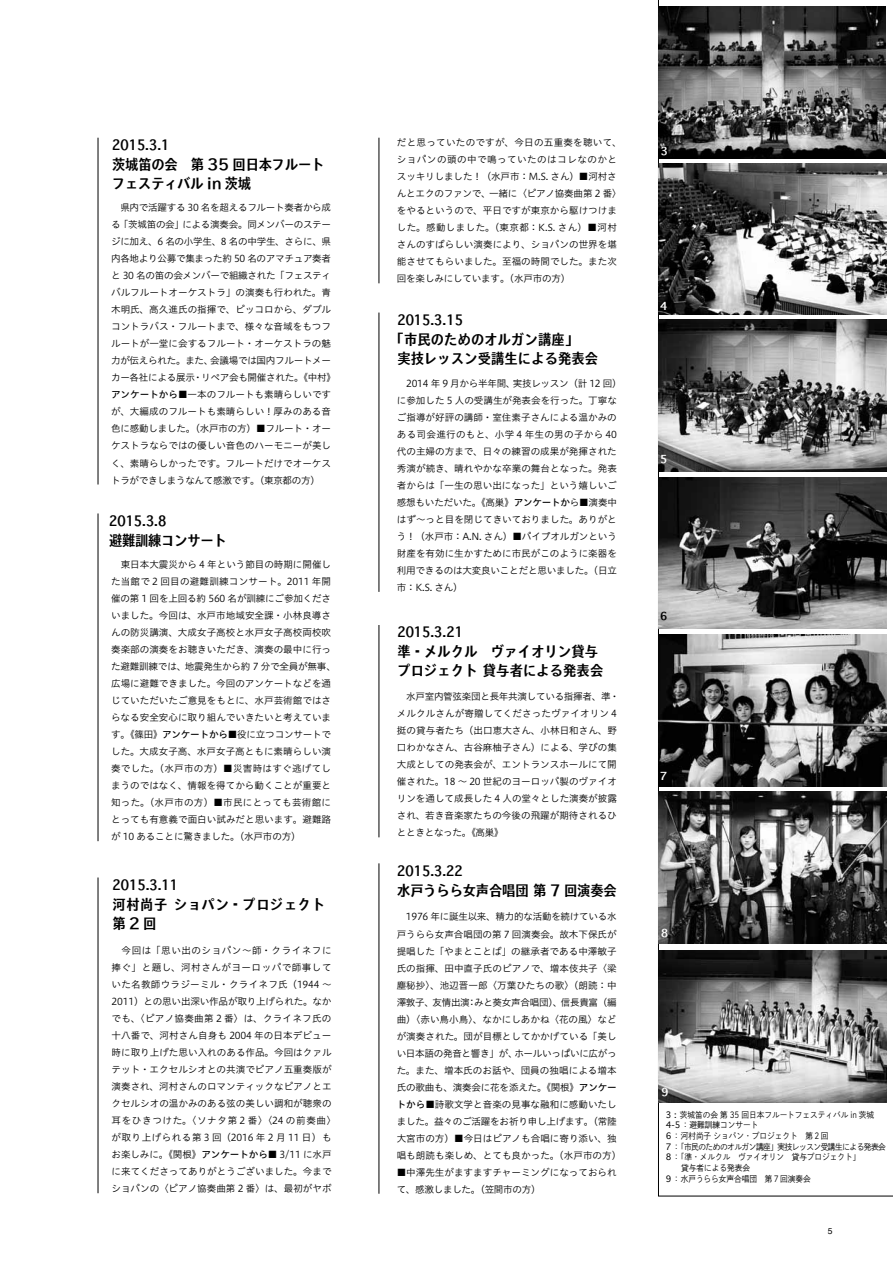
<style>
.page{position:relative;width:893px;height:1263px;background:#fff}
.page>*{position:absolute;margin:0;border:0;box-sizing:border-box;transform-origin:0 0}
.t1{font:14.85px/19.2px "TB Go Std DB C6";color:#000;scale:.9 1}
.t2{font:14.85px/19.2px "TB Go Std DB C6";letter-spacing:-.02em;color:#000;scale:.9 1}
.t3{font:14.85px/19.2px "TB Go Std DB C6";letter-spacing:.03em;color:#000;scale:.9 1}
.t4{font:14.85px "TB Go Std DB C6";letter-spacing:-.025em;color:#000;scale:.9 1}
.t5{font:700 13.8px "Thonburi";color:#000;scale:.9 1}
.t6{font:700 10.65px "Thonburi";color:#fff}
.t7{font:700 10.65px "Thonburi";color:#000}
.t8{font:9.6px/17px "Hiragino UD Sans Std N W3";color:#000}
.t9{font:9.6px/17px "Hiragino UD Sans Std N W3";letter-spacing:-.02em;color:#000}
.t10{font:8.55px/10.6px "Shuei Go Kin Std L";color:#000;scale:.9 1}
.t11{font:8.55px "Helvetica";color:#000}
.s1{font-family:"Hiragino UD Sans Std N W5"}
.s2{font-family:"Thonburi"}
.s3{font-family:"Hira Min Pro N W2"}
</style>
<div class="page">
<hr style="left:98px;top:513px;width:1px;height:328px;background:#000">
<hr style="left:98px;top:138px;width:1px;height:346px;background:#000">
<hr style="left:98px;top:877px;width:1px;height:316px;background:#000">
<hr style="left:379px;top:138px;width:1px;height:145px;background:#000">
<hr style="left:379px;top:313px;width:1px;height:279px;background:#000">
<hr style="left:379px;top:625px;width:1px;height:212px;background:#000">
<hr style="left:379px;top:863px;width:1px;height:331px;background:#000">
<svg style="left:658px;top:0;width:235px;height:1196px"></svg>
<img style="left:659px;top:7px;width:227px;height:152px">
<img style="left:658px;top:477px;width:228px;height:152px">
<img style="left:658px;top:163px;width:228px;height:152px">
<img style="left:658px;top:634px;width:228px;height:152px">
<img style="left:658px;top:319px;width:228px;height:152px">
<img style="left:658px;top:791px;width:228px;height:152px">
<img style="left:659px;top:950px;width:228px;height:152px">
<h2 class="t5" style="left:112px;top:137px;width:65px">2015.3.1</h2>
<h1 class="t2" style="left:112px;top:155px;width:238px">茨城笛の会　第 35 回日本フルートフェスティバル in 茨城</h1>
<p class="t9" style="left:111px;top:199px;width:226px">　県内で活躍する 30 名を超えるフルート奏者から成る「茨城笛の会」による演奏会。同メンバーのステージに加え、6 名の小学生、8 名の中学生、さらに、県内各地より公募で集まった約 50 名のアマチュア奏者と 30 名の笛の会メンバーで組織された「フェスティバルフルートオーケストラ」の演奏も行われた。青木明氏、高久進氏の指揮で、ピッコロから、ダブルコントラバス・フルートまで、様々な音域をもつフルートが一堂に会するフルート・オーケストラの魅力が伝えられた。また、会議場では国内フルートメーカー各社による展示・リペア会も開催された。《中村》<span class="s1">アンケートから</span>■一本のフルートも素晴らしいですが、大編成のフルートも素晴らしい！厚みのある音色に感動しました。（水戸市の方）■フルート・オーケストラならではの優しい音色のハーモニーが美しく、素晴らしかったです。フルートだけでオーケストラができしまうなんて感激です。（東京都の方）</p>
<h2 class="t5" style="left:109px;top:513px;width:65px">2015.3.8</h2>
<h1 class="t4" style="left:109px;top:532px;width:132px">避難訓練コンサート</h1>
<p class="t8" style="left:111px;top:555px;width:226px">　東日本大震災から 4 年という節目の時期に開催した当館で 2 回目の避難訓練コンサート。2011 年開催の第 1 回を上回る約 560 名が訓練にご参加くださいました。今回は、水戸市地域安全課・小林良導さんの防災講演、大成女子高校と水戸女子高校両校吹奏楽部の演奏をお聴きいただき、演奏の最中に行った避難訓練では、地震発生から約 7 分で全員が無事、広場に避難できました。今回のアンケートなどを通じていただいたご意見をもとに、水戸芸術館ではさらなる安全安心に取り組んでいきたいと考えています。《篠田》<span class="s1">アンケートから</span>■役に立つコンサートでした。大成女子高、水戸女子高ともに素晴らしい演奏でした。（水戸市の方）■災害時はすぐ逃げてしまうのではなく、情報を得てから動くことが重要と知った。（水戸市の方）■市民にとっても芸術館にとっても有意義で面白い試みだと思います。避難路が 10 あることに驚きました。（水戸市の方）</p>
<h2 class="t5" style="left:113px;top:877px;width:74px">2015.3.11</h2>
<h1 class="t3" style="left:113px;top:895px;width:238px">河村尚子 ショパン・プロジェクト第2回</h1>
<p class="t8" style="left:112px;top:941px;width:226px">　今回は「思い出のショパン～師・クライネフに捧ぐ」と題し、河村さんがヨーロッパで師事していた名教師ウラジーミル・クライネフ氏（1944 ～<br>2011）との思い出深い作品が取り上げられた。なかでも、〈ピアノ協奏曲第 2 番〉は、クライネフ氏の十八番で、河村さん自身も 2004 年の日本デビュー時に取り上げた思い入れのある作品。今回はクァルテット・エクセルシオとの共演でピアノ五重奏版が演奏され、河村さんのロマンティックなピアノとエクセルシオの温かみのある弦の美しい調和が聴衆の耳をひきつけた。〈ソナタ第 2 番〉〈24 の前奏曲〉が取り上げられる第 3 回（2016 年 2 月 11 日）もお楽しみに。《関根》<span class="s1">アンケートから</span>■ 3/11 に水戸に来てくださってありがとうございました。今までショパンの〈ピアノ協奏曲第 2 番〉は、最初がヤボ</p>
<p class="t8" style="left:397px;top:134px;width:226px">だと思っていたのですが、今日の五重奏を聴いて、ショパンの頭の中で鳴っていたのはコレなのかとスッキリしました！（水戸市：M.S. さん）■河村さんとエクのファンで、一緒に〈ピアノ協奏曲第 2 番〉をやるというので、平日ですが東京から駆けつけました。感動しました。（東京都：K.S. さん）■河村さんのすばらしい演奏により、ショパンの世界を堪能させてもらいました。至福の時間でした。また次回を楽しみにしています。（水戸市の方）</p>
<h2 class="t5" style="left:397px;top:312px;width:74px">2015.3.15</h2>
<h1 class="t1" style="left:397px;top:330px;width:225px;text-indent:-7px">「市民のためのオルガン講座」<br>実技レッスン受講生による発表会</h1>
<p class="t8" style="left:397px;top:374px;width:226px">　2014 年 9 月から半年間、実技レッスン（計 12 回）に参加した 5 人の受講生が発表会を行った。丁寧なご指導が好評の講師・室住素子さんによる温かみのある司会進行のもと、小学 4 年生の男の子から 40代の主婦の方まで、日々の練習の成果が発揮された秀演が続き、晴れやかな卒業の舞台となった。発表者からは「一生の思い出になった」という嬉しいご感想もいただいた。《高巣》<span class="s1">アンケートか</span>ら■演奏中はず～っと目を閉じてきいておりました。ありがとう！（水戸市：A.N. さん）■パイプオルガンという財産を有効に生かすために市民がこのように楽器を利用できるのは大変良いことだと思いました。（日立市：K.S. さん）</p>
<h2 class="t5" style="left:397px;top:624px;width:74px">2015.3.21</h2>
<h1 class="t1" style="left:397px;top:642px;width:230px">準・メルクル　ヴァイオリン貸与プロジェクト 貸与者による発表会</h1>
<p class="t8" style="left:397px;top:687px;width:224px">　水戸室内管弦楽団と長年共演している指揮者、準・メルクルさんが寄贈してくださったヴァイオリン 4挺の貸与者たち（出口恵大さん、小林日和さん、野口わかなさん、古谷麻柚子さん）による、学びの集大成としての発表会が、エントランスホールにて開催された。18 ～ 20 世紀のヨーロッパ製のヴァイオリンを通して成長した 4 人の堂々とした演奏が披露され、若き音楽家たちの今後の飛躍が期待されるひとときとなった。《高巣》</p>
<h2 class="t5" style="left:397px;top:863px;width:74px">2015.3.22</h2>
<h1 class="t2" style="left:397px;top:881px;width:246px">水戸うらら女声合唱団 第 7 回演奏会</h1>
<p class="t8" style="left:397px;top:908px;width:226px">　1976 年に誕生以来、精力的な活動を続けている水戸うらら女声合唱団の第 7 回演奏会。故木下保氏が提唱した「やまとことば」の継承者である中澤敏子氏の指揮、田中直子氏のピアノで、増本伎共子〈梁塵秘抄〉、池辺晋一郎〈万葉ひたちの歌〉（朗読：中澤敦子、友情出演：みと葵女声合唱団）、信長貴富（編曲）〈赤い鳥小鳥〉、なかにしあかね〈花の風〉などが演奏された。団が目標としてかかげている「美しい日本語の発音と響き」が、ホールいっぱいに広がった。また、増本氏のお話や、団員の独唱による増本氏の歌曲も、演奏会に花を添えた。《関根》<span class="s1">アンケートから</span>■詩歌文学と音楽の見事な融和に感動いたしました。益々のご活躍をお祈り申し上げます。（常陸大宮市の方）■今日はピアノも合唱に寄り添い、独唱も朗読も楽しめ、とても良かった。（水戸市の方）</p>
<p class="t8" style="left:397px;top:1163px;width:222px">■中澤先生がますますチャーミングになっておられて、感激しました。（笠間市の方）</p>
<p class="t6" style="left:661px;top:145px;width:9px">3</p>
<p class="t6" style="left:660px;top:300px;width:9px">4</p>
<p class="t6" style="left:660px;top:453px;width:9px">5</p>
<p class="t7" style="left:660px;top:610px;width:9px">6</p>
<p class="t6" style="left:660px;top:770px;width:9px">7</p>
<p class="t6" style="left:661px;top:927px;width:9px">8</p>
<p class="t6" style="left:662px;top:1086px;width:9px">9</p>
<p class="t10" style="left:666px;top:1109px;width:246px"><span class="s2">3 :</span> 茨城笛の会 第 35 回日本フルートフェスティバル in 茨城<br><span class="s2">4-5</span> <span class="s3">：</span>避難訓練コンサート<br><span class="s2">6</span> <span class="s3">：</span>河村尚子 ショパン・プロジェクト　第２回<br><span class="s2">7</span> <span class="s3">：</span>「市民のためのオルガン講座」実技レッスン受講生による発表会<br><span class="s2">8</span> <span class="s3">：</span>「準・メルクル　ヴァイオリン　貸与プロジェクト」<br>　　貸与者による発表会<br><span class="s2">9</span> <span class="s3">：</span>水戸うらら女声合唱団　第７回演奏会</p>
<p class="t11" style="left:828px;top:1224px;width:6px">5</p>
</div>
